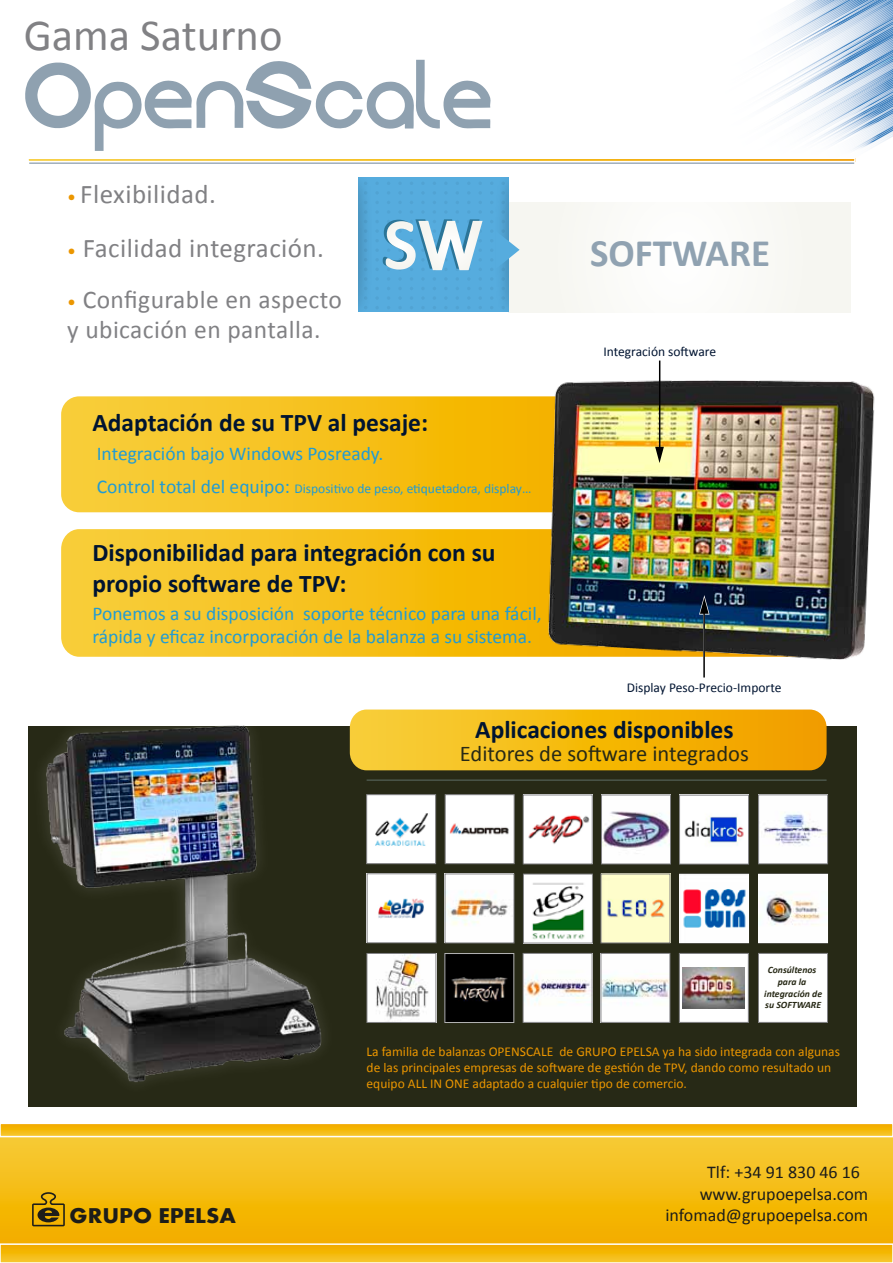
<style>
.page{position:relative;width:893px;height:1263px;background:#fff}
.page>*{position:absolute;margin:0;border:0;box-sizing:border-box;transform-origin:0 0}
.t1{font:44.55px "Calibri";color:#818184}
.t2{font:700 39px "Calibri";color:#8fa1b0}
.t3{font:700 39px "Calibri";color:#90a2b1}
.t4{font:27px "Calibri";letter-spacing:.015em;color:#818184}
.t5{font:700 25.5px/30.6px "Calibri";color:#001431}
.t6{font:25.5px/30.6px "Calibri";letter-spacing:.015em;color:#818184}
.t7{font:22.5px "Calibri";color:#272916}
.t8{font:700 22.05px "Aharoni";color:#1d1d1a;scale:1.05 1}
.t9{font:19.5px/23.4px "Calibri";color:#219bd3}
.t10{font:18px "Calibri";color:#1d1d1a}
.t11{font:13.5px/16.2px "Calibri";color:#eb9600}
.t12{font:13.5px "Calibri";color:#219bd3}
.t13{font:13.5px "Calibri";color:#001431}
.t14{font:italic 700 9.75px/11.7px "Calibri";color:#272916;text-align:center}
.s1{font-size:18px;color:#eb9600}
.s2{font-size:19.5px}
</style>
<div class="page">
<svg style="left:767px;top:0;width:126px;height:164px"></svg>
<hr style="left:29px;top:162px;width:825px;height:2px;background:#8fa1b0">
<div style="left:27px;top:158px;width:829px;height:4px;border:2px solid #fff"></div>
<svg style="left:61px;top:396px;width:487px;height:116px;background:#f6c11d"></svg>
<div style="left:0;top:1136px;width:893px;height:108px;background:linear-gradient(to bottom,#f7cc35,#f3ad00)"></div>
<svg style="left:3px;top:1125px;width:887px;height:9px;background:#f4b70a"></svg>
<div style="left:0;top:1122px;width:893px;height:15px;border:2px solid #fff"></div>
<svg style="left:3px;top:1246px;width:887px;height:14px;background:#f4b70b"></svg>
<div style="left:0;top:1243px;width:893px;height:20px;border:2px solid #fff"></div>
<svg style="left:32px;top:1192px;width:33px;height:34px"></svg>
<svg style="left:25px;top:60px;width:466px;height:91px"></svg>
<div style="left:28px;top:726px;width:828px;height:380px;background:#272916"></div>
<hr style="left:367px;top:780px;width:460px;height:1px;background:#5c6c64">
<img style="left:760px;top:796px;width:66px;height:66px">
<div style="left:758px;top:794px;width:70px;height:70px;border:1px solid #818184"></div>
<img style="left:525px;top:797px;width:66px;height:65px">
<div style="left:523px;top:795px;width:70px;height:69px;border:1px solid #818184"></div>
<img style="left:681px;top:797px;width:66px;height:65px">
<div style="left:679px;top:795px;width:70px;height:69px;border:1px solid #818184"></div>
<img style="left:603px;top:797px;width:66px;height:65px">
<div style="left:601px;top:795px;width:70px;height:69px;border:1px solid #818184"></div>
<img style="left:600px;top:953px;width:68px;height:69px">
<div style="left:601px;top:953px;width:69px;height:70px;border:1px solid #818184"></div>
<div style="left:679px;top:953px;width:70px;height:70px;background:#fff;border:1px solid #818184"></div>
<img style="left:525px;top:955px;width:65px;height:66px">
<div style="left:523px;top:953px;width:69px;height:70px;border:1px solid #818184"></div>
<img style="left:369px;top:955px;width:65px;height:66px">
<div style="left:367px;top:953px;width:69px;height:70px;border:1px solid #818184"></div>
<img style="left:369px;top:875px;width:65px;height:66px">
<div style="left:367px;top:873px;width:69px;height:70px;border:1px solid #818184"></div>
<img style="left:447px;top:875px;width:65px;height:66px">
<div style="left:445px;top:873px;width:69px;height:70px;border:1px solid #818184"></div>
<img style="left:525px;top:876px;width:66px;height:65px">
<div style="left:523px;top:874px;width:70px;height:69px;border:1px solid #818184"></div>
<img style="left:603px;top:875px;width:65px;height:66px">
<div style="left:601px;top:873px;width:69px;height:70px;border:1px solid #818184"></div>
<img style="left:446px;top:955px;width:66px;height:66px">
<div style="left:444px;top:953px;width:70px;height:70px;border:1px solid #b4b4b4"></div>
<img style="left:44px;top:725px;width:279px;height:358px">
<div style="left:366px;top:794px;width:70px;height:70px;background:#fff;border:1px solid #818184"></div>
<img style="left:375px;top:813px;width:53px;height:33px">
<div style="left:445px;top:794px;width:69px;height:70px;background:#fff;border:1px solid #818184"></div>
<img style="left:449px;top:823px;width:60px;height:12px">
<svg style="left:61px;top:529px;width:487px;height:128px;background:#f6c11d"></svg>
<img style="left:548px;top:380px;width:326px;height:280px">
<hr style="left:659px;top:361px;width:1px;height:89px;background:#000">
<svg style="left:655px;top:447px;width:9px;height:16px"></svg>
<div style="left:509px;top:203px;width:342px;height:109px;background:#f9f9f5"></div>
<div style="left:358px;top:178px;width:151px;height:134px;background:#56acde"></div>
<svg style="left:501px;top:191px;width:4px;height:4px"></svg>
<svg style="left:364px;top:210px;width:3px;height:4px"></svg>
<svg style="left:501px;top:210px;width:4px;height:4px"></svg>
<svg style="left:501px;top:220px;width:4px;height:3px"></svg>
<svg style="left:364px;top:229px;width:3px;height:4px"></svg>
<svg style="left:364px;top:248px;width:3px;height:4px"></svg>
<svg style="left:364px;top:258px;width:3px;height:4px"></svg>
<svg style="left:364px;top:277px;width:3px;height:4px"></svg>
<svg style="left:501px;top:277px;width:4px;height:4px"></svg>
<svg style="left:501px;top:296px;width:4px;height:4px"></svg>
<svg style="left:490px;top:229px;width:30px;height:42px"></svg>
<svg style="left:376px;top:211px;width:107px;height:60px"></svg>
<svg style="left:350px;top:709px;width:477px;height:61px;background:#f4b715"></svg>
<hr style="left:703px;top:611px;width:2px;height:66px;background:#000">
<svg style="left:699px;top:595px;width:11px;height:20px"></svg>
<img style="left:759px;top:874px;width:68px;height:69px">
<img style="left:680px;top:874px;width:68px;height:68px">
<div style="left:758px;top:953px;width:70px;height:70px;background:#fff;border:1px solid #818184"></div>
<img style="left:683px;top:968px;width:62px;height:40px">
<h1 class="t1" style="left:24px;top:7px;width:260px">Gama Saturno</h1>
<h3 class="t4" style="left:67px;top:177px;width:150px"><span class="s1">•</span> Flexibilidad.</h3>
<h3 class="t4" style="left:67px;top:231px;width:258px"><span class="s1">•</span> Facilidad integración.</h3>
<h3 class="t6" style="left:67px;top:284px;width:276px"><span class="s1">•</span> Configurable en aspecto y ubicación en pantalla.</h3>
<h3 class="t5" style="left:92px;top:407px;width:337px">Adaptación de su TPV al pesaje:</h3>
<h3 class="t9" style="left:97px;top:442px;width:288px">Integración bajo Windows Posready.</h3>
<p class="t12" style="left:97px;top:480px;width:436px"><span class="s2">Control total del equipo:</span> Dispositivo de peso, etiquetadora, display…</p>
<h3 class="t5" style="left:92px;top:537px;width:405px">Disponibilidad para integración con su propio software de TPV:</h3>
<h3 class="t9" style="left:92px;top:601px;width:451px">Ponemos a su disposición soporte técnico para una fácil, rápida y eficaz incorporación de la balanza a su sistema.</h3>
<h2 class="t3" style="left:590px;top:228px;width:182px">SOFTWARE</h2>
<h2 class="t2" style="left:586px;top:243px;width:182px">SOFTWARE</h2>
<p class="t13" style="left:603px;top:343px;width:114px">Integración software</p>
<p class="t13" style="left:627px;top:679px;width:156px">Display Peso-Precio-Importe</p>
<h3 class="t5" style="left:475px;top:714px;width:260px">Aplicaciones disponibles</h3>
<h3 class="t7" style="left:460px;top:739px;width:290px">Editores de software integrados</h3>
<p class="t14" style="left:764px;top:964px;width:59px">Consúltenos para la integración de su SOFTWARE</p>
<h3 class="t8" style="left:70px;top:1206px;width:160px">GRUPO EPELSA</h3>
<p class="t11" style="left:367px;top:1043px;width:475px">La familia de balanzas OPENSCALE de GRUPO EPELSA ya ha sido integrada con algunas de las principales empresas de software de gestión de TPV, dando como resultado un equipo ALL IN ONE adaptado a cualquier tipo de comercio.</p>
<h3 class="t10" style="left:707px;top:1161px;width:154px">Tlf: +34 91 830 46 16</h3>
<h3 class="t10" style="left:700px;top:1182px;width:170px">www.grupoepelsa.com</h3>
<h3 class="t10" style="left:665px;top:1204px;width:204px">infomad@grupoepelsa.com</h3>
</div>
